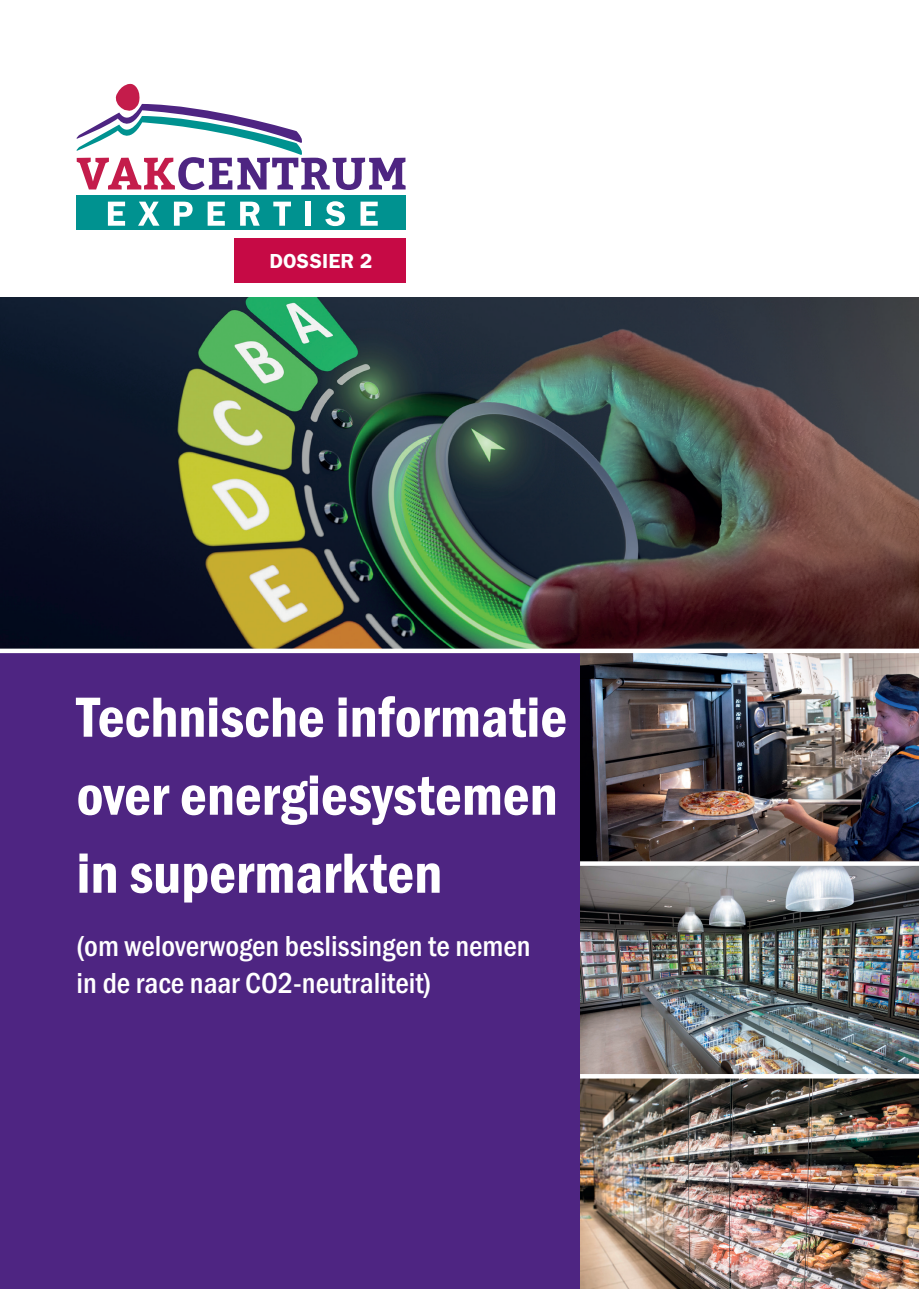
<style>
.page{position:relative;width:919px;height:1289px;background:#fff}
.page>*{position:absolute;margin:0;border:0;box-sizing:border-box;transform-origin:0 0}
.t1{font:58.5px/78px "Franklin Gothic URW Con Dem";color:#fff}
.t2{font:500 30px/37.5px "Franklin Gothic URW Cond";color:#fff}
.t3{font:21px "Franklin Gothic URW Dem";letter-spacing:.01em;color:#fff}
</style>
<div class="page">
<div style="left:0;top:651px;width:580px;height:637px;background:#4e2582"></div>
<img style="left:0;top:298px;width:918px;height:350px">
<img style="left:580px;top:653px;width:338px;height:635px">
<svg style="left:580px;top:861px;width:338px;height:4px"></svg>
<div style="left:0;top:648px;width:918px;height:5px;background:#fff"></div>
<div style="left:580px;top:1073px;width:338px;height:5px;background:#fff"></div>
<svg style="left:76px;top:84px;width:329px;height:106px"></svg>
<div style="left:76px;top:196px;width:329px;height:34px;background:#009290"></div>
<svg style="left:108px;top:202px;width:17px;height:24px"></svg>
<svg style="left:138px;top:202px;width:21px;height:24px"></svg>
<svg style="left:174px;top:202px;width:18px;height:24px"></svg>
<svg style="left:208px;top:202px;width:17px;height:24px"></svg>
<svg style="left:240px;top:202px;width:20px;height:24px"></svg>
<svg style="left:273px;top:202px;width:18px;height:24px"></svg>
<div style="left:305px;top:202px;width:6px;height:24px;background:#fff"></div>
<svg style="left:325px;top:201px;width:20px;height:25px"></svg>
<svg style="left:360px;top:202px;width:17px;height:24px"></svg>
<div style="left:234px;top:238px;width:172px;height:45px;background:#c60a45"></div>
<p class="t3" style="left:269px;top:248px;width:104px">DOSSIER 2</p>
<h1 class="t1" style="left:77px;top:675px;width:492px">Technische informatie over energiesystemen in supermarkten</h1>
<p class="t2" style="left:77px;top:925px;width:455px">(om weloverwogen beslissingen te nemen in de race naar CO2-neutraliteit)</p>
</div>
